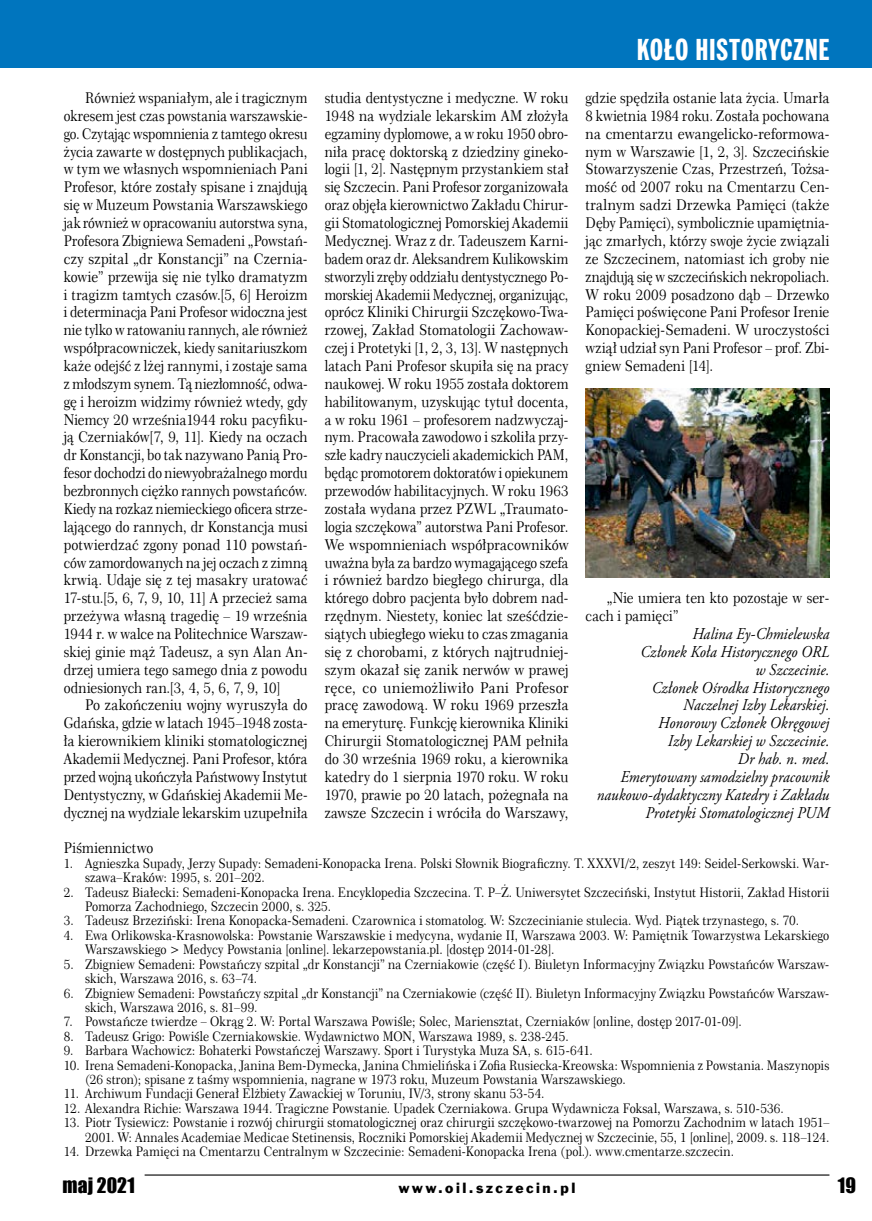
<style>
.page{position:relative;width:872px;height:1221px;background:#fff}
.page>*{position:absolute;margin:0;border:0;box-sizing:border-box;transform-origin:0 0}
.t1{font:30px "Frank Goth X Cn EU";letter-spacing:.02em;color:#fff}
.t2{font:19.5px "Impact";letter-spacing:.005em;color:#000}
.t3{font:italic 16.5px/17.9px "Adobe Garamond Pro";letter-spacing:.005em;color:#000;text-align:right;scale:.91 1}
.t4{font:14.85px/17.9px "Century 751 No 2 EU";letter-spacing:.005em;color:#000;text-align:justify;scale:.91 1}
.t5{font:14.85px/17.9px "Century 751 No 2 EU";letter-spacing:.005em;color:#000;text-align:justify;scale:.9 1}
.t6{font:14.85px/17.9px "Century 751 No 2 EU";letter-spacing:.005em;color:#000;text-align:justify;scale:.93 1}
.t7{font:13.5px "Frank Goth EU";letter-spacing:.185em;color:#000}
.t8{font:13.2px/14.4px "Century 751 No 2 EU";letter-spacing:.01em;color:#000;scale:.91 1}
</style>
<div class="page">
<div style="left:0;top:0;width:872px;height:68px;background:#0075be"></div>
<hr style="left:145px;top:1174px;width:684px;height:1px;background:#000">
<img style="left:585px;top:389px;width:244px;height:188px">
<p class="t5" style="left:64px;top:89px;width:272px;text-indent:21px">Również wspaniałym, ale i tragicznym okresem jest czas powstania warszawskie&shy;go. Czytając wspomnienia z tamtego okresu życia zawarte w dostępnych publikacjach, w tym we własnych wspomnieniach Pani Profesor, które zostały spisane i znajdują się w Muzeum Powstania Warszawskiego jak również w opracowaniu autorstwa syna, Profesora Zbigniewa Semadeni „Powstań&shy;czy szpital „dr Konstancji” na Czernia&shy;kowie” przewija się nie tylko dramatyzm i tragizm tamtych czasów.[5, 6] Heroizm i determinacja Pani Profesor widoczna jest nie tylko w ratowaniu rannych, ale również współpracowniczek, kiedy sanitariuszkom każe odejść z lżej rannymi, i zostaje sama z młodszym synem. Tą niezłomność, odwa&shy;gę i heroizm widzimy również wtedy, gdy Niemcy 20 września1944 roku pacyfiku&shy;ją Czerniaków[7, 9, 11]. Kiedy na oczach dr Konstancji, bo tak nazywano Panią Pro&shy;fesor dochodzi do niewyobrażalnego mordu bezbronnych ciężko rannych powstańców.<br>Kiedy na rozkaz niemieckiego oficera strze&shy;lającego do rannych, dr Konstancja musi potwierdzać zgony ponad 110 powstań&shy;ców zamordowanych na jej oczach z zimną krwią. Udaje się z tej masakry uratować 17-stu.[5, 6, 7, 9, 10, 11] A przecież sama przeżywa własną tragedię – 19 września 1944 r. w walce na Politechnice Warszaw&shy;skiej ginie mąż Tadeusz, a syn Alan An&shy;drzej umiera tego samego dnia z powodu odniesionych ran.[3, 4, 5, 6, 7, 9, 10]</p>
<p class="t6" style="left:64px;top:696px;width:264px;text-indent:21px">Po zakończeniu wojny wyruszyła do Gdańska, gdzie w latach 1945–1948 zosta&shy;ła kierownikiem kliniki stomatologicznej Akademii Medycznej. Pani Profesor, która przed wojną ukończyła Państwowy Instytut Dentystyczny, w Gdańskiej Akademii Me&shy;dycznej na wydziale lekarskim uzupełniła</p>
<h1 class="t1" style="left:637px;top:31px;width:194px">KOŁO HISTORYCZNE</h1>
<p class="t4" style="left:325px;top:89px;width:269px">studia dentystyczne i medyczne. W roku 1948 na wydziale lekarskim AM złożyła egzaminy dyplomowe, a w roku 1950 obro&shy;niła pracę doktorską z dziedziny gineko&shy;logii [1, 2]. Następnym przystankiem stał się Szczecin. Pani Profesor zorganizowała oraz objęła kierownictwo Zakładu Chirur&shy;gii Stomatologicznej Pomorskiej Akademii Medycznej. Wraz z dr. Tadeuszem Karni&shy;badem oraz dr. Aleksandrem Kulikowskim stworzyli zręby oddziału dentystycznego Po&shy;morskiej Akademii Medycznej, organizując, oprócz Kliniki Chirurgii Szczękowo-Twa&shy;rzowej, Zakład Stomatologii Zachowaw&shy;czej i Protetyki [1, 2, 3, 13]. W następnych latach Pani Profesor skupiła się na pracy naukowej. W roku 1955 została doktorem habilitowanym, uzyskując tytuł docenta, a w roku 1961 – profesorem nadzwyczaj&shy;nym. Pracowała zawodowo i szkoliła przy&shy;szłe kadry nauczycieli akademickich PAM, będąc promotorem doktoratów i opiekunem przewodów habilitacyjnych. W roku 1963 została wydana przez PZWL „Traumato&shy;logia szczękowa” autorstwa Pani Profesor.<br>We wspomnieniach współpracowników uważna była za bardzo wymagającego szefa i również bardzo biegłego chirurga, dla którego dobro pacjenta było dobrem nad&shy;rzędnym. Niestety, koniec lat sześćdzie&shy;siątych ubiegłego wieku to czas zmagania się z chorobami, z których najtrudniej&shy;szym okazał się zanik nerwów w prawej ręce, co uniemożliwiło Pani Profesor pracę zawodową. W roku 1969 przeszła na emeryturę. Funkcję kierownika Kliniki Chirurgii Stomatologicznej PAM pełniła do 30 września 1969 roku, a kierownika katedry do 1 sierpnia 1970 roku. W roku 1970, prawie po 20 latach, pożegnała na zawsze Szczecin i wróciła do Warszawy,</p>
<p class="t4" style="left:585px;top:89px;width:269px">gdzie spędziła ostanie lata życia. Umarła 8 kwietnia 1984 roku. Została pochowana na cmentarzu ewangelicko-reformowa&shy;nym w Warszawie [1, 2, 3]. Szczecińskie Stowarzyszenie Czas, Przestrzeń, Tożsa&shy;mość od 2007 roku na Cmentarzu Cen&shy;tralnym sadzi Drzewka Pamięci (także Dęby Pamięci), symbolicznie upamiętnia&shy;jąc zmarłych, którzy swoje życie związali ze Szczecinem, natomiast ich groby nie znajdują się w szczecińskich nekropoliach.<br>W roku 2009 posadzono dąb – Drzewko Pamięci poświęcone Pani Profesor Irenie Konopackiej-Semadeni. W uroczystości wziął udział syn Pani Profesor – prof. Zbi&shy;gniew Semadeni [14].</p>
<p class="t4" style="left:585px;top:589px;width:269px;text-indent:21px">„Nie umiera ten kto pozostaje w ser&shy;cach i pamięci”</p>
<p class="t3" style="left:597px;top:625px;width:257px">Halina Ey-Chmielewska<br>Członek Koła Historycznego ORL<br>w Szczecinie.<br>Członek Ośrodka Historycznego<br>Naczelnej Izby Lekarskiej.<br>Honorowy Członek Okręgowej<br>Izby Lekarskiej w Szczecinie.<br>Dr hab. n. med.<br>Emerytowany samodzielny pracownik naukowo-dydaktyczny Katedry i Zakładu<br>Protetyki Stomatologicznej PUM</p>
<p class="t4" style="left:64px;top:839px;width:100px">Piśmiennictwo</p>
<p class="t8" style="left:85px;top:856px;width:819px;text-indent:-21px">1. Agnieszka Supady, Jerzy Supady: Semadeni-Konopacka Irena. Polski Słownik Biograficzny. T. XXXVI/2, zeszyt 149: Seidel-Serkowski. War&shy;szawa–Kraków: 1995, s. 201–202.</p>
<p class="t8" style="left:85px;top:885px;width:819px;text-indent:-21px">2. Tadeusz Białecki: Semadeni-Konopacka Irena. Encyklopedia Szczecina. T. P–Ż. Uniwersytet Szczeciński, Instytut Historii, Zakład Historii<br>Pomorza Zachodniego, Szczecin 2000, s. 325.</p>
<p class="t8" style="left:64px;top:913px;width:809px">3. Tadeusz Brzeziński: Irena Konopacka-Semadeni. Czarownica i stomatolog. W: Szczecinianie stulecia. Wyd. Piątek trzynastego, s. 70.</p>
<p class="t8" style="left:85px;top:928px;width:819px;text-indent:-21px">4. Ewa Orlikowska-Krasnowolska: Powstanie Warszawskie i medycyna, wydanie II, Warszawa 2003. W: Pamiętnik Towarzystwa Lekarskiego<br>Warszawskiego &gt; Medycy Powstania [online]. lekarzepowstania.pl. [dostęp 2014-01-28].</p>
<p class="t8" style="left:85px;top:957px;width:819px;text-indent:-21px">5. Zbigniew Semadeni: Powstańczy szpital „dr Konstancji” na Czerniakowie (część I). Biuletyn Informacyjny Związku Powstańców Warszaw&shy;skich, Warszawa 2016, s. 63–74.</p>
<p class="t8" style="left:85px;top:985px;width:819px;text-indent:-21px">6. Zbigniew Semadeni: Powstańczy szpital „dr Konstancji” na Czerniakowie (część II). Biuletyn Informacyjny Związku Powstańców Warszaw&shy;skich, Warszawa 2016, s. 81–99.</p>
<p class="t8" style="left:64px;top:1014px;width:746px">7. Powstańcze twierdze – Okrąg 2. W: Portal Warszawa Powiśle; Solec, Mariensztat, Czerniaków [online, dostęp 2017-01-09].</p>
<p class="t8" style="left:64px;top:1029px;width:556px">8. Tadeusz Grigo: Powiśle Czerniakowskie. Wydawnictwo MON, Warszawa 1989, s. 238-245.</p>
<p class="t8" style="left:64px;top:1043px;width:583px">9. Barbara Wachowicz: Bohaterki Powstańczej Warszawy. Sport i Turystyka Muza SA, s. 615-641.</p>
<p class="t8" style="left:85px;top:1057px;width:819px;text-indent:-21px">10. Irena Semadeni-Konopacka, Janina Bem-Dymecka, Janina Chmielińska i Zofia Rusiecka-Kreowska: Wspomnienia z Powstania. Maszynopis (26 stron); spisane z taśmy wspomnienia, nagrane w 1973 roku, Muzeum Powstania Warszawskiego.</p>
<p class="t8" style="left:64px;top:1086px;width:530px">11. Archiwum Fundacji Generał Elżbiety Zawackiej w Toruniu, IV/3, strony skanu 53-54.</p>
<p class="t8" style="left:64px;top:1101px;width:793px">12. Alexandra Richie: Warszawa 1944. Tragiczne Powstanie. Upadek Czerniakowa. Grupa Wydawnicza Foksal, Warszawa, s. 510-536.</p>
<p class="t8" style="left:64px;top:1115px;width:843px;text-align:right">13. Piotr Tysiewicz: Powstanie i rozwój chirurgii stomatologicznej oraz chirurgii szczękowo-twarzowej na Pomorzu Zachodnim w latach 1951–<br>2001. W: Annales Academiae Medicae Stetinensis, Roczniki Pomorskiej Akademii Medycznej w Szczecinie, 55, 1 [online], 2009. s. 118–124.</p>
<p class="t8" style="left:64px;top:1144px;width:738px">14. Drzewka Pamięci na Cmentarzu Centralnym w Szczecinie: Semadeni-Konopacka Irena (pol.). www.cmentarze.szczecin.</p>
<h2 class="t2" style="left:63px;top:1169px;width:74px">maj 2021</h2>
<p class="t7" style="left:399px;top:1179px;width:178px">www.oil.szczecin.pl</p>
<h2 class="t2" style="left:838px;top:1169px;width:19px">19</h2>
</div>
